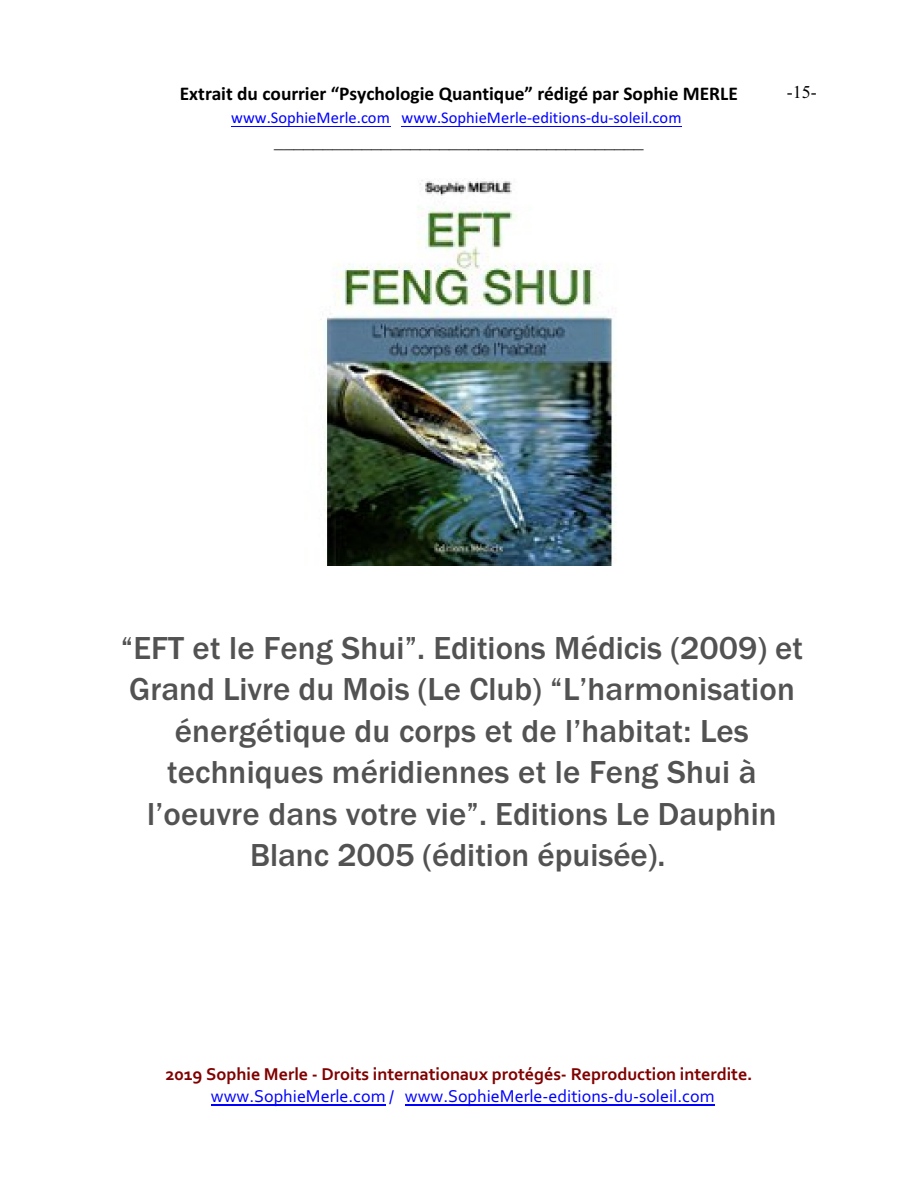
<style>
.page{position:relative;width:918px;height:1188px;background:#fff}
.page>*{position:absolute;margin:0;border:0;box-sizing:border-box;transform-origin:0 0}
.t1{font:500 33px/41.4px "Franklin Gothic";letter-spacing:.005em;color:#525252;text-align:center}
.t2{font:700 19.5px "Calibri";color:#000}
.t3{font:19.5px "Times New Roman";color:#000}
.t4{font:700 18px "Corbel";color:#800000}
.t5{font:18px "Corbel";color:#00f}
.t6{font:18px "Times New Roman";color:#000}
.t7{font:16.5px "Calibri";color:#00f}
</style>
<div class="page">
<hr style="left:231px;top:126px;width:159px;height:1px;background:#00f">
<hr style="left:402px;top:126px;width:280px;height:1px;background:#00f">
<img style="left:320px;top:178px;width:296px;height:388px">
<hr style="left:211px;top:1105px;width:175px;height:1px;background:#00f">
<hr style="left:405px;top:1105px;width:309px;height:1px;background:#00f">
<p class="t2" style="left:180px;top:85px;width:560px">Extrait du courrier “Psychologie Quantique” rédigé par Sophie MERLE</p>
<p class="t7" style="left:231px;top:111px;width:452px">www.SophieMerle.com www.SophieMerle-editions-du-soleil.com</p>
<p class="t3" style="left:274px;top:133px;width:371px">______________________________________</p>
<p class="t6" style="left:787px;top:85px;width:31px">-15-</p>
<p class="t1" style="left:121px;top:630px;width:684px">“EFT et le Feng Shui”. Editions Médicis (2009) et Grand Livre du Mois (Le Club) “L’harmonisation énergétique du corps et de l’habitat: Les techniques méridiennes et le Feng Shui à l’oeuvre dans votre vie”. Editions Le Dauphin Blanc 2005 (édition épuisée).</p>
<p class="t4" style="left:165px;top:1067px;width:589px">2019 Sophie Merle - Droits internationaux protégés- Reproduction interdite.</p>
<p class="t5" style="left:211px;top:1089px;width:505px">www.SophieMerle.com / www.SophieMerle-editions-du-soleil.com</p>
</div>
